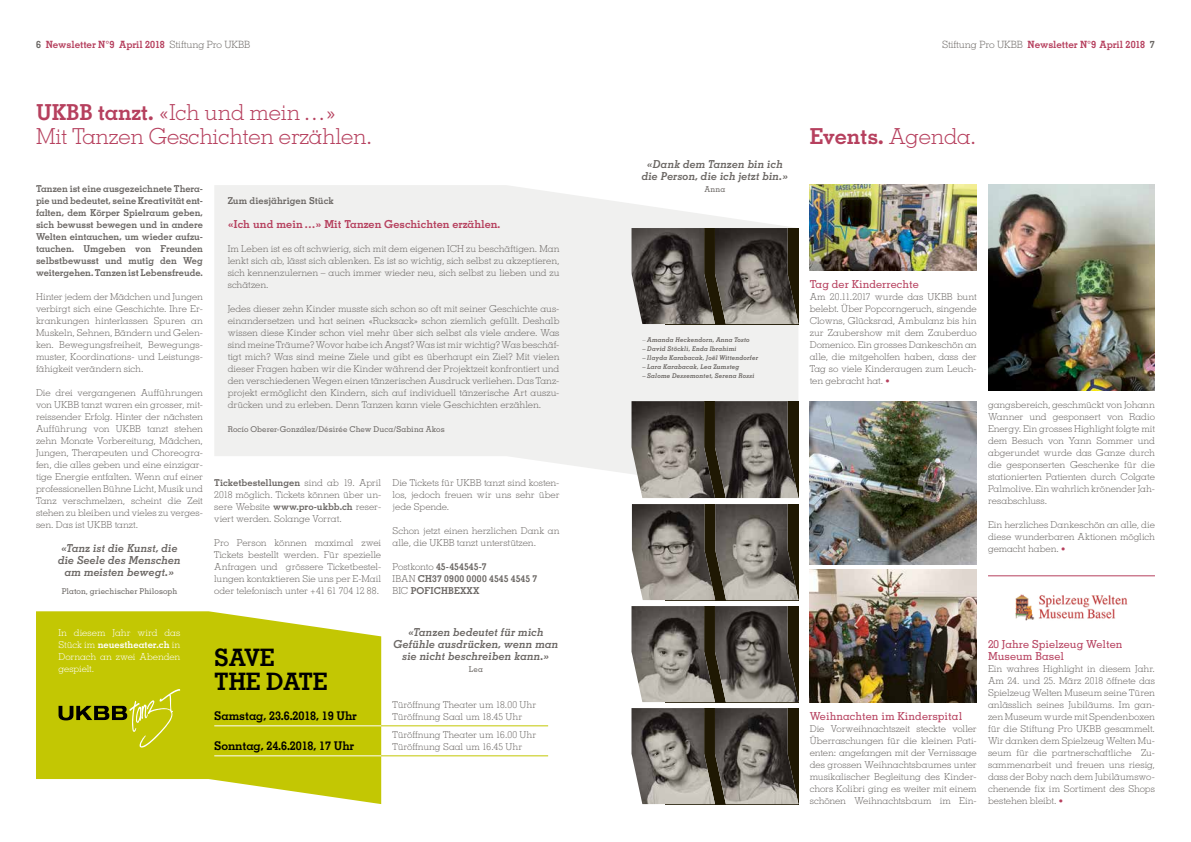
<style>
.page{position:relative;width:1191px;height:842px;background:#fff}
.page>*{position:absolute;margin:0;border:0;box-sizing:border-box;transform-origin:0 0}
.t1{font:700 24px/24px "Memphis";letter-spacing:-.01em;color:#000}
.t2{font:300 22px/24px "Memphis";letter-spacing:-.01em;color:#b6405e}
.t3{font:700 22px "Memphis";letter-spacing:-.01em;color:#b6405e}
.t4{font:700 12px "Memphis";letter-spacing:-.01em;color:#000}
.t5{font:italic 700 11px/12px "Memphis";letter-spacing:-.005em;color:#6b6764;text-align:center}
.t6{font:500 11px/12px "Memphis";color:#b6405e}
.t7{font:700 11px "Memphis";color:#b6405e}
.t8{font:700 10px "Memphis";letter-spacing:-.01em;color:#b6405e}
.t9{font:300 9.5px/12px "Memphis";letter-spacing:-.01em;color:#6b6764;text-align:justify}
.t10{font:700 9.5px/12px "Memphis";color:#6b6764;text-align:justify}
.t11{font:300 9.5px/12px "Memphis";letter-spacing:-.005em;color:#fff;text-align:justify}
.t12{font:500 8px "Memphis";letter-spacing:.005em;color:#6b6764}
.t13{font:italic 700 6.5px "Memphis";letter-spacing:.005em;color:#6b6764}
.s1{color:#6b6764}
.s2{font-weight:300;color:#6b6764}
.s3{font-weight:700}
.s4{font-weight:300}
.s5{font-weight:300;font-style:normal}
.s6{font-size:8.5px;color:#b6405e}
</style>
<div class="page">
<svg style="left:214px;top:185px;width:584px;height:289px;fill:#f0f0ef"></svg>
<svg style="left:36px;top:611px;width:345px;height:193px;fill:#c3c703"></svg>
<svg style="left:57px;top:687px;width:123px;height:60px"></svg>
<hr style="left:214px;top:726px;width:167px;height:1px;background:#fff">
<hr style="left:214px;top:756px;width:167px;height:1px;background:#fff">
<hr style="left:381px;top:726px;width:167px;height:1px;background:#c3c703">
<hr style="left:381px;top:756px;width:167px;height:1px;background:#c3c703">
<svg style="left:631px;top:708px;width:167px;height:96px"></svg>
<svg style="left:631px;top:401px;width:167px;height:97px"></svg>
<svg style="left:632px;top:504px;width:166px;height:96px"></svg>
<svg style="left:631px;top:606px;width:167px;height:96px"></svg>
<svg style="left:631px;top:228px;width:167px;height:96px"></svg>
<img style="left:809px;top:401px;width:167px;height:163px">
<img style="left:988px;top:184px;width:167px;height:206px">
<hr style="left:988px;top:576px;width:167px;height:1px;background:#b6405e">
<img style="left:809px;top:570px;width:167px;height:132px">
<img style="left:809px;top:184px;width:167px;height:86px">
<img style="left:1015px;top:594px;width:113px;height:27px">
<p class="t8" style="left:36px;top:38px;width:216px"><span class="s1">6</span> Newsletter N°9 April 2018 <span class="s2">Stiftung Pro UKBB</span></p>
<p class="t8" style="left:942px;top:38px;width:214px"><span class="s2">Stiftung Pro UKBB</span> Newsletter N°9 April 2018 <span class="s1">7</span></p>
<h2 class="t2" style="left:36px;top:100px;width:337px"><span class="s3">UKBB tanzt.</span> «Ich und mein …»<br>Mit Tanzen Geschichten erzählen.</h2>
<p class="t10" style="left:36px;top:183px;width:168px">Tanzen ist eine ausgezeichnete Thera&shy;pie und bedeutet, seine Kreativität ent&shy;falten, dem Körper Spielraum geben, sich bewusst bewegen und in andere Welten eintauchen, um wieder aufzu&shy;tauchen. Umgeben von Freunden selbstbewusst und mutig den Weg weitergehen. Tanzen ist Lebensfreude.</p>
<p class="t9" style="left:36px;top:291px;width:168px">Hinter jedem der Mädchen und Jungen verbirgt sich eine Geschichte. Ihre Er&shy;krankungen hinterlassen Spuren an Muskeln, Sehnen, Bändern und Gelen&shy;ken. Bewegungsfreiheit, Bewegungs&shy;muster, Koordinations- und Leistungs&shy;fähigkeit verändern sich.</p>
<p class="t9" style="left:36px;top:387px;width:168px">Die drei vergangenen Aufführungen von UKBB tanzt waren ein grosser, mit&shy;reissender Erfolg. Hinter der nächsten Aufführung von UKBB tanzt stehen zehn Monate Vorbereitung, Mädchen, Jungen, Therapeuten und Choreogra&shy;fen, die alles geben und eine einzigar&shy;tige Energie entfalten. Wenn auf einer professionellen Bühne Licht, Musik und Tanz verschmelzen, scheint die Zeit stehen zu bleiben und vieles zu verges&shy;sen. Das ist UKBB tanzt.</p>
<p class="t5" style="left:58px;top:542px;width:124px">«Tanz ist die Kunst, die die Seele des Menschen am meisten bewegt.»</p>
<p class="t12" style="left:62px;top:586px;width:117px">Platon, griechischer Philosoph</p>
<p class="t10" style="left:228px;top:195px;width:108px">Zum diesjährigen Stück</p>
<p class="t7" style="left:228px;top:217px;width:274px">«Ich und mein …» Mit Tanzen Geschichten erzählen.</p>
<p class="t9" style="left:228px;top:243px;width:333px">Im Leben ist es oft schwierig, sich mit dem eigenen ICH zu beschäftigen. Man lenkt sich ab, lässt sich ablenken. Es ist so wichtig, sich selbst zu akzeptieren, sich kennenzulernen – auch immer wieder neu, sich selbst zu lieben und zu schätzen.</p>
<p class="t9" style="left:228px;top:303px;width:333px">Jedes dieser zehn Kinder musste sich schon so oft mit seiner Geschichte aus&shy;einandersetzen und hat seinen «Rucksack» schon ziemlich gefüllt. Deshalb wissen diese Kinder schon viel mehr über sich selbst als viele andere. Was sind meine Träume? Wovor habe ich Angst? Was ist mir wichtig? Was beschäf&shy;tigt mich? Was sind meine Ziele und gibt es überhaupt ein Ziel? Mit vielen dieser Fragen haben wir die Kinder während der Projektzeit konfrontiert und den verschiedenen Wegen einen tänzerischen Ausdruck verliehen. Das Tanz&shy;projekt ermöglicht den Kindern, sich auf individuell tänzerische Art auszu&shy;drücken und zu erleben. Denn Tanzen kann viele Geschichten erzählen.</p>
<p class="t12" style="left:228px;top:424px;width:218px">Rocío Oberer-González/Désirée Chew Duca/Sabina Akos</p>
<p class="t9" style="left:214px;top:477px;width:168px"><span class="s3">Ticketbestellungen</span> sind ab 19. April 2018 möglich. Tickets können über un&shy;sere Website <span class="s3">www.pro-ukbb.ch</span> reser&shy;viert werden. Solange Vorrat.</p>
<p class="t9" style="left:214px;top:537px;width:168px">Pro Person können maximal zwei Tickets bestellt werden. Für spezielle Anfragen und grössere Ticketbestel&shy;lungen kontaktieren Sie uns per E-Mail oder telefonisch unter +41 61 704 12 88.</p>
<p class="t9" style="left:392px;top:477px;width:168px">Die Tickets für UKBB tanzt sind kosten&shy;los, jedoch freuen wir uns sehr über jede Spende.</p>
<p class="t9" style="left:392px;top:525px;width:168px">Schon jetzt einen herzlichen Dank an alle, die UKBB tanzt unterstützen.</p>
<p class="t10" style="left:392px;top:560px;width:146px;text-align:left"><span class="s4">Postkonto</span> 45-454545-7<br><span class="s4">IBAN</span> CH37 0900 0000 4545 4545 7<br><span class="s4">BIC</span> POFICHBEXXX</p>
<p class="t11" style="left:58px;top:627px;width:123px">In diesem Jahr wird das Stück im <span class="s3">neuestheater.ch</span> in Dornach an zwei Abenden gespielt.</p>
<h1 class="t1" style="left:214px;top:645px;width:115px">SAVE<br>THE DATE</h1>
<p class="t4" style="left:214px;top:708px;width:144px">Samstag, 23.6.2018, 19 Uhr</p>
<p class="t4" style="left:214px;top:738px;width:141px">Sonntag, 24.6.2018, 17 Uhr</p>
<p class="t5" style="left:393px;top:626px;width:167px">«Tanzen bedeutet für mich<br>Gefühle ausdrücken, wenn man sie nicht beschreiben kann.»</p>
<p class="t12" style="left:469px;top:664px;width:16px">Lea</p>
<p class="t9" style="left:392px;top:699px;width:145px">Türöffnung Theater um 18.00 Uhr<br>Türöffnung Saal um 18.45 Uhr</p>
<p class="t9" style="left:392px;top:729px;width:145px">Türöffnung Theater um 16.00 Uhr<br>Türöffnung Saal um 16.45 Uhr</p>
<p class="t5" style="left:642px;top:158px;width:148px">«Dank dem Tanzen bin ich die Person, die ich jetzt bin.»</p>
<p class="t12" style="left:704px;top:184px;width:22px">Anna</p>
<h2 class="t3" style="left:809px;top:122px;width:168px">Events. <span class="s4">Agenda.</span></h2>
<p class="t13" style="left:642px;top:336px;width:109px"><span class="s5">–</span> Amanda Heckendorn, Anna Tosto</p>
<p class="t13" style="left:642px;top:345px;width:96px">– David Stöckli, Enda Ibrahimi</p>
<p class="t13" style="left:642px;top:354px;width:117px">– Ilayda Karabacak, Joël Wittendorfer</p>
<p class="t13" style="left:642px;top:363px;width:99px">– Lara Karabacak, Lea Zumsteg</p>
<p class="t13" style="left:642px;top:372px;width:114px">– Salome Dessemontet, Serena Rossi</p>
<p class="t6" style="left:809px;top:278px;width:111px">Tag der Kinderrechte</p>
<p class="t9" style="left:809px;top:291px;width:168px">Am 20.11.2017 wurde das UKBB bunt belebt. Über Popcorngeruch, singende Clowns, Glücksrad, Ambulanz bis hin zur Zaubershow mit dem Zauberduo Domenico. Ein grosses Dankeschön an alle, die mitgeholfen haben, dass der Tag so viele Kinderaugen zum Leuch&shy;ten gebracht hat. <span class="s6">•</span></p>
<p class="t9" style="left:988px;top:399px;width:168px">gangsbereich, geschmückt von Johann Wanner und gesponsert von Radio Energy. Ein grosses Highlight folgte mit dem Besuch von Yann Sommer und abgerundet wurde das Ganze durch die gesponserten Geschenke für die stationierten Patienten durch Colgate Palmolive. Ein wahrlich krönender Jah&shy;resabschluss.</p>
<p class="t9" style="left:988px;top:519px;width:168px">Ein herzliches Dankeschön an alle, die diese wunderbaren Aktionen möglich gemacht haben. <span class="s6">•</span></p>
<p class="t6" style="left:809px;top:710px;width:154px">Weihnachten im Kinderspital</p>
<p class="t9" style="left:809px;top:723px;width:168px">Die Vorweihnachtszeit steckte voller Überraschungen für die kleinen Pati&shy;enten: angefangen mit der Vernissage des grossen Weihnachtsbaumes unter musikalischer Begleitung des Kinder&shy;chors Kolibri ging es weiter mit einem schönen Weihnachtsbaum im Ein-</p>
<p class="t6" style="left:988px;top:638px;width:136px">20 Jahre Spielzeug Welten<br>Museum Basel</p>
<p class="t9" style="left:988px;top:663px;width:168px">Ein wahres Highlight in diesem Jahr.<br>Am 24. und 25. März 2018 öffnete das Spielzeug Welten Museum seine Türen anlässlich seines Jubiläums. Im gan&shy;zen Museum wurde mit Spendenboxen für die Stiftung Pro UKBB gesammelt.<br>Wir danken dem Spielzeug Welten Mu&shy;seum für die partnerschaftliche Zu&shy;sammenarbeit und freuen uns riesig, dass der Boby nach dem Jubiläumswo&shy;chenende fix im Sortiment des Shops bestehen bleibt. <span class="s6">•</span></p>
</div>
